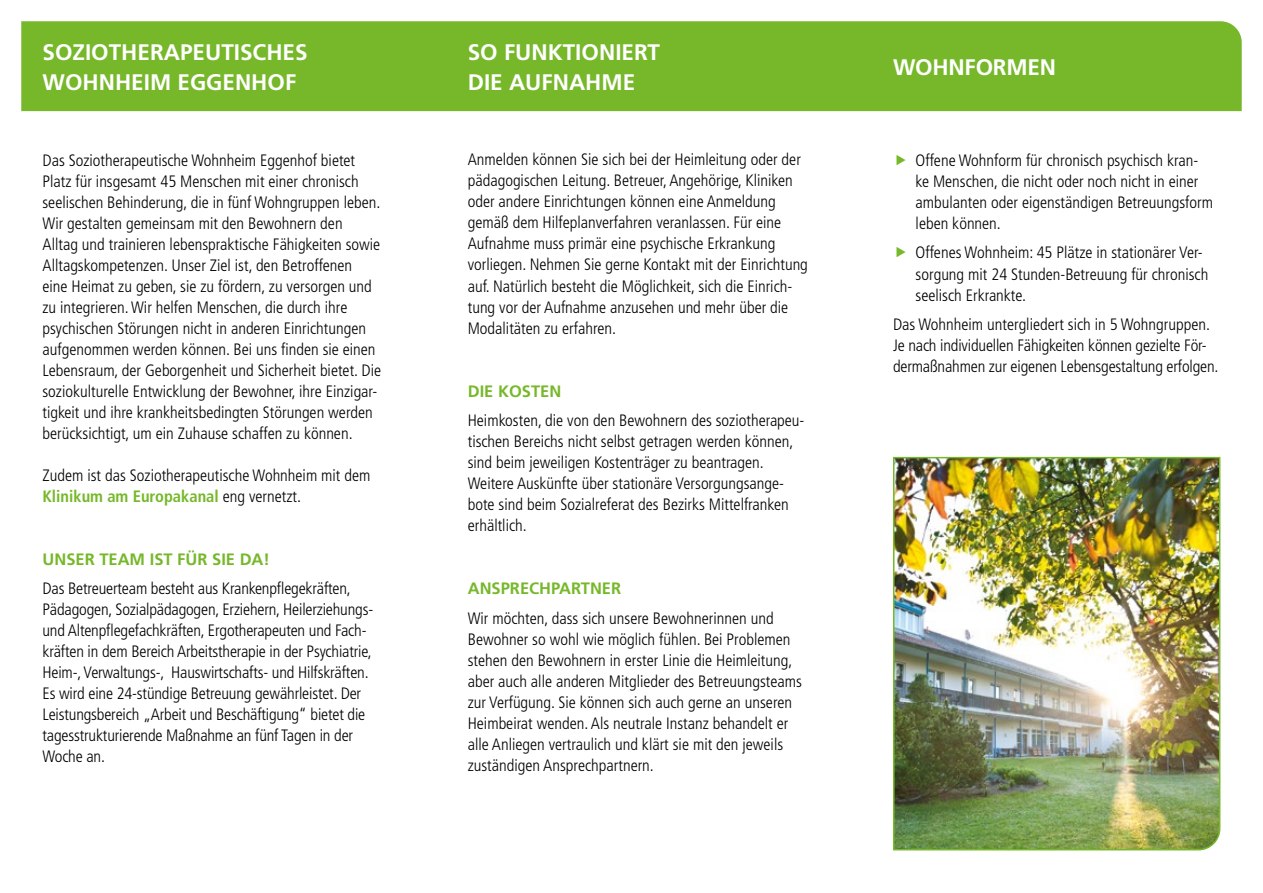
<style>
.page{position:relative;width:1263px;height:893px;background:#fff}
.page>*{position:absolute;margin:0;border:0;box-sizing:border-box;transform-origin:0 0}
.t1{font:700 22.5px/30px "Frutiger";color:#fff}
.t2{font:300 condensed 16.5px/21px "Frutiger";color:#000}
.t3{font:700 16.5px "Frutiger";color:#76b82a}
.s1{font-weight:700;color:#76b82a}
</style>
<div class="page">
<img style="left:893px;top:456px;width:328px;height:395px">
<div style="left:21px;top:21px;width:1221px;height:90px;background:#76b82a"></div>
<h1 class="t1" style="left:43px;top:37px;width:267px">SOZIOTHERAPEUTISCHES<br>WOHNHEIM EGGENHOF</h1>
<h1 class="t1" style="left:468px;top:37px;width:194px">SO FUNKTIONIERT<br>DIE AUFNAHME</h1>
<p class="t2" style="left:43px;top:150px;width:340px">Das Soziotherapeutische Wohnheim Eggenhof bietet Platz für insgesamt 45 Menschen mit einer chronisch seelischen Behinderung, die in fünf Wohngruppen leben.<br>Wir gestalten gemeinsam mit den Bewohnern den Alltag und trainieren lebenspraktische Fähigkeiten sowie Alltagskompetenzen. Unser Ziel ist, den Betroffenen eine Heimat zu geben, sie zu fördern, zu versorgen und zu integrieren. Wir helfen Menschen, die durch ihre psychischen Störungen nicht in anderen Einrichtungen aufgenommen werden können. Bei uns finden sie einen Lebensraum, der Geborgenheit und Sicherheit bietet. Die soziokulturelle Entwicklung der Bewohner, ihre Einzigar&shy;tigkeit und ihre krankheitsbedingten Störungen werden berücksichtigt, um ein Zuhause schaffen zu können.</p>
<p class="t2" style="left:43px;top:465px;width:329px">Zudem ist das Soziotherapeutische Wohnheim mit dem<br><span class="s1">Klinikum am Europakanal</span> eng vernetzt.</p>
<p class="t3" style="left:43px;top:549px;width:229px">UNSER TEAM IST FÜR SIE DA!</p>
<p class="t2" style="left:43px;top:578px;width:332px">Das Betreuerteam besteht aus Krankenpflegekräften, Pädagogen, Sozialpädagogen, Erziehern, Heilerziehungs&shy;und Altenpflegefachkräften, Ergotherapeuten und Fach&shy;kräften in dem Bereich Arbeitstherapie in der Psychiatrie, Heim-, Verwaltungs-, Hauswirtschafts- und Hilfskräften.<br>Es wird eine 24-stündige Betreuung gewährleistet. Der Leistungsbereich „Arbeit und Beschäftigung“ bietet die tagesstrukturierende Maßnahme an fünf Tagen in der Woche an.</p>
<p class="t2" style="left:468px;top:149px;width:342px">Anmelden können Sie sich bei der Heimleitung oder der pädagogischen Leitung. Betreuer, Angehörige, Kliniken oder andere Einrichtungen können eine Anmeldung gemäß dem Hilfeplanverfahren veranlassen. Für eine Aufnahme muss primär eine psychische Erkrankung vorliegen. Nehmen Sie gerne Kontakt mit der Einrichtung auf. Natürlich besteht die Möglichkeit, sich die Einrich&shy;tung vor der Aufnahme anzusehen und mehr über die Modalitäten zu erfahren.</p>
<p class="t3" style="left:468px;top:381px;width:95px">DIE KOSTEN</p>
<p class="t2" style="left:468px;top:410px;width:338px">Heimkosten, die von den Bewohnern des soziotherapeu&shy;tischen Bereichs nicht selbst getragen werden können, sind beim jeweiligen Kostenträger zu beantragen.<br>Weitere Auskünfte über stationäre Versorgungsange&shy;bote sind beim Sozialreferat des Bezirks Mittelfranken erhältlich.</p>
<p class="t3" style="left:468px;top:579px;width:155px">ANSPRECHPARTNER</p>
<p class="t2" style="left:468px;top:608px;width:336px">Wir möchten, dass sich unsere Bewohnerinnen und Bewohner so wohl wie möglich fühlen. Bei Problemen stehen den Bewohnern in erster Linie die Heimleitung, aber auch alle anderen Mitglieder des Betreuungsteams zur Verfügung. Sie können sich auch gerne an unseren Heimbeirat wenden. Als neutrale Instanz behandelt er alle Anliegen vertraulich und klärt sie mit den jeweils zuständigen Ansprechpartnern.</p>
<h1 class="t1" style="left:893px;top:52px;width:164px">WOHNFORMEN</h1>
<p class="t2" style="left:916px;top:150px;width:299px">Offene Wohnform für chronisch psychisch kran&shy;ke Menschen, die nicht oder noch nicht in einer ambulanten oder eigenständigen Betreuungsform leben können.</p>
<p class="t2" style="left:916px;top:243px;width:294px">Offenes Wohnheim: 45 Plätze in stationärer Ver&shy;sorgung mit 24 Stunden-Betreuung für chronisch seelisch Erkrankte.</p>
<p class="t2" style="left:893px;top:314px;width:327px">Das Wohnheim untergliedert sich in 5 Wohngruppen.<br>Je nach individuellen Fähigkeiten können gezielte För&shy;dermaßnahmen zur eigenen Lebensgestaltung erfolgen.</p>
</div>
